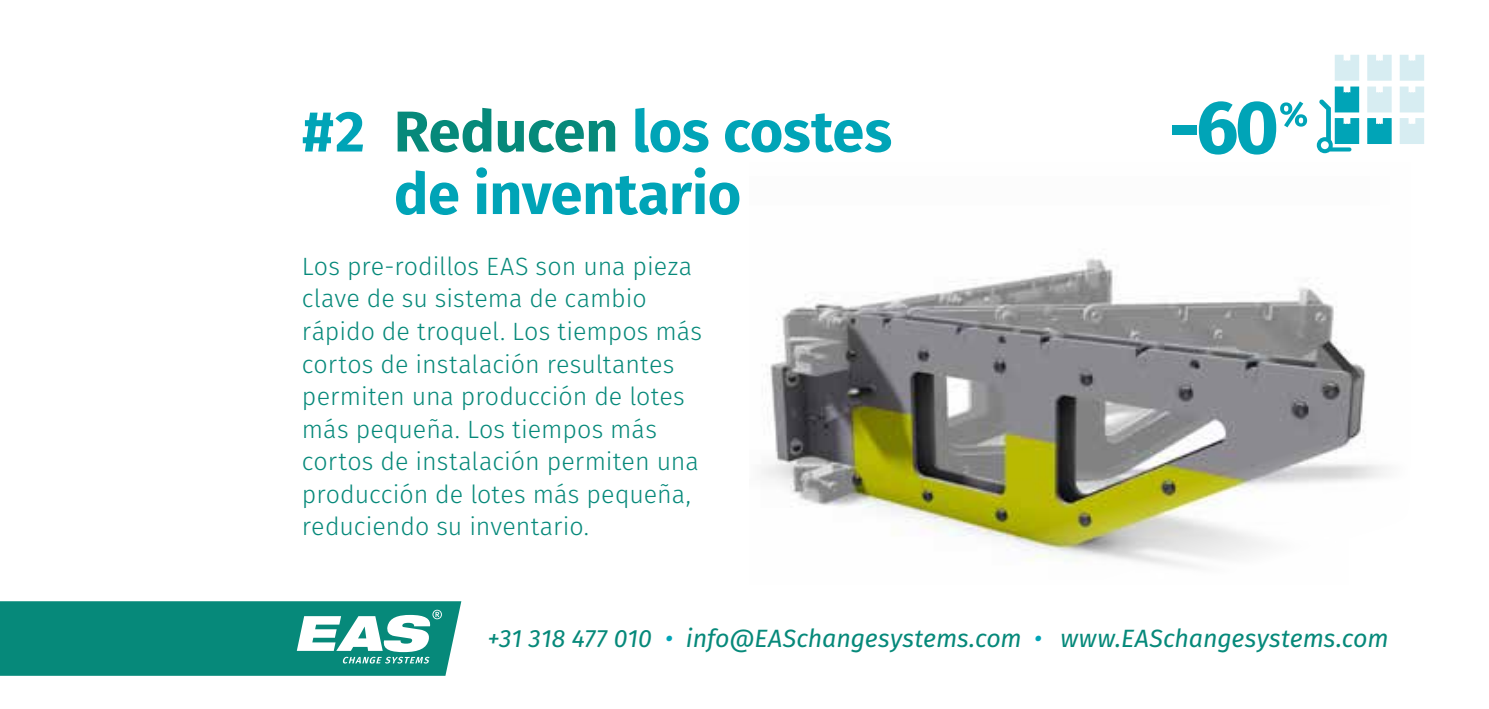
<style>
.page{position:relative;width:1489px;height:709px;background:#fff}
.page>*{position:absolute;margin:0;border:0;box-sizing:border-box;transform-origin:0 0}
.t1{font:700 57.5px/62.5px "Fira Sans";letter-spacing:-.005em;color:#00a4b7}
.t2{font:300 25px/32.5px "Fira Sans";color:#06897a}
.t3{font:italic 25px "Fira Sans";color:#06897a}
.s1{color:#06897a}
.s2{color:#00a4b7}
</style>
<div class="page">
<img style="left:761px;top:258px;width:626px;height:309px">
<div style="left:1172px;top:125px;width:24px;height:9px;background:#00a4b7"></div>
<svg style="left:1198px;top:101px;width:108px;height:54px"></svg>
<svg style="left:1367px;top:118px;width:24px;height:26px"></svg>
<svg style="left:1399px;top:118px;width:24px;height:26px"></svg>
<svg style="left:1367px;top:55px;width:24px;height:57px"></svg>
<svg style="left:1399px;top:55px;width:24px;height:57px"></svg>
<svg style="left:1316px;top:55px;width:42px;height:98px"></svg>
<svg style="left:0;top:601px;width:461px;height:74px;background:#24978a"></svg>
<h1 class="t1" style="left:394px;top:104px;width:500px;text-indent:-92px">#2 <span class="s1">Reducen</span> los costes de inventario</h1>
<p class="t2" style="left:302px;top:252px;width:402px">Los pre-rodillos EAS son una pieza clave de su sistema de cambio rápido de troquel. Los tiempos más cortos de instalación resultantes permiten una producción de lotes más pequeña. Los tiempos más cortos de instalación permiten una producción de lotes más pequeña, reduciendo su inventario.</p>
<p class="t3" style="left:487px;top:621px;width:902px">+31 318 477 010 <span class="s2">•</span> info@EASchangesystems.com <span class="s2">•</span> www.EASchangesystems.com</p>
</div>
